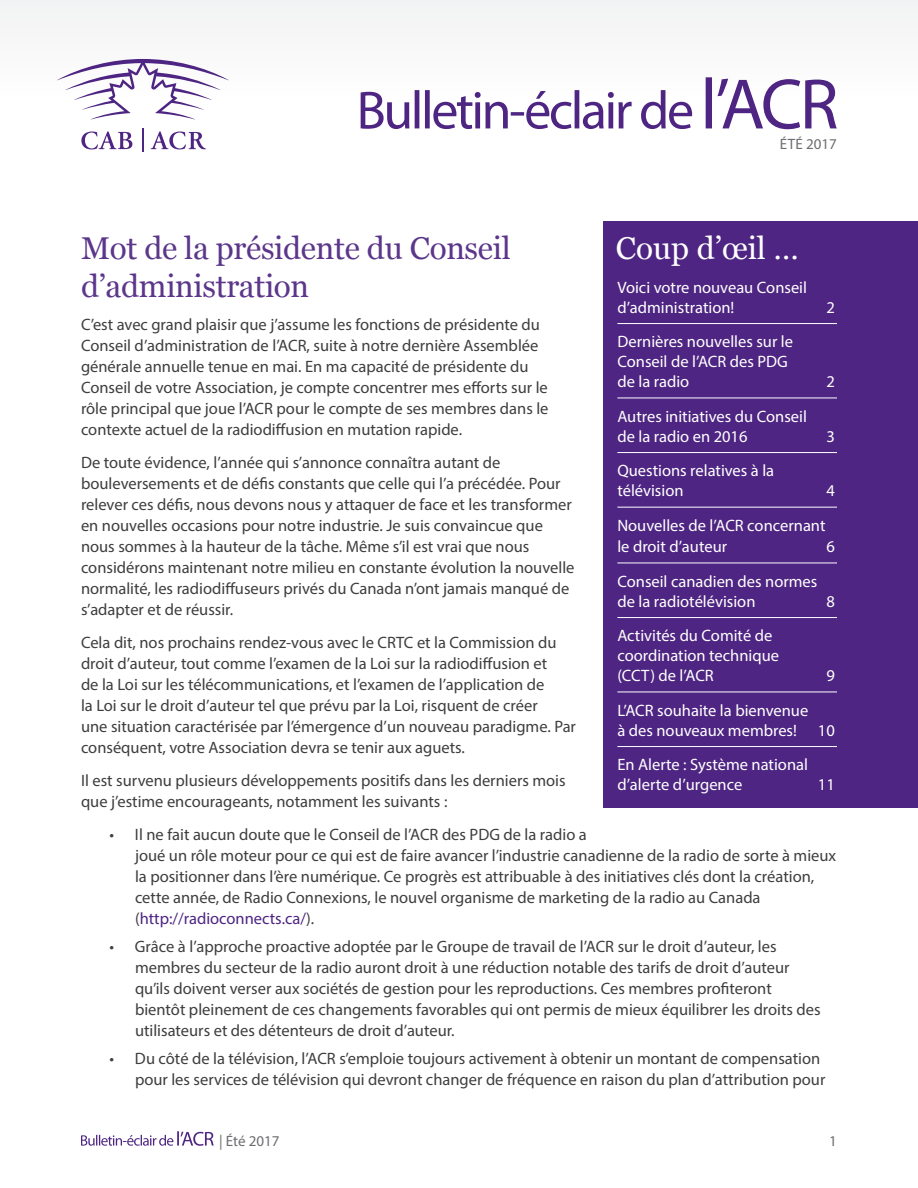
<style>
.page{position:relative;width:918px;height:1188px;background:#fff}
.page>*{position:absolute;margin:0;border:0;box-sizing:border-box;transform-origin:0 0}
.t1{font:31.5px/37.8px "Georgia";letter-spacing:-.01em;color:#5b368a}
.t2{font:31.5px "Georgia";color:#fff}
.bodycopy{font:16.5px/21px "Myriad Pro";color:#3e3e3f}
.At_a_glance{font:16.5px/19.8px "Myriad Pro";color:#fff}
.bodycopy-2{font:15px "Myriad Pro";color:#6c6d70}
.s1{color:#4e2582}
</style>
<div class="page">
<div style="left:1px;top:0;width:916px;height:167px;background:#fafafa"></div>
<svg style="left:81px;top:1131px;width:133px;height:15px"></svg>
<div style="left:603px;top:221px;width:315px;height:587px;background:#4e2582"></div>
<hr style="left:617px;top:323px;width:220px;height:1px;background:#fff">
<hr style="left:617px;top:398px;width:220px;height:1px;background:#fff">
<hr style="left:617px;top:452px;width:220px;height:1px;background:#fff">
<hr style="left:617px;top:507px;width:220px;height:1px;background:#fff">
<hr style="left:617px;top:563px;width:220px;height:1px;background:#fff">
<hr style="left:617px;top:617px;width:220px;height:1px;background:#fff">
<hr style="left:617px;top:692px;width:220px;height:1px;background:#fff">
<hr style="left:617px;top:746px;width:220px;height:1px;background:#fff">
<svg style="left:81px;top:131px;width:51px;height:18px"></svg>
<svg style="left:57px;top:59px;width:172px;height:60px"></svg>
<svg style="left:151px;top:131px;width:55px;height:18px"></svg>
<hr style="left:142px;top:128px;width:2px;height:24px;background:#4e2582">
<svg style="left:361px;top:77px;width:476px;height:52px"></svg>
<p class="bodycopy-2" style="left:780px;top:135px;width:59px">ÉTÉ 2017</p>
<p class="t2" style="left:616px;top:229px;width:185px">Coup d’œil …</p>
<p class="t1" style="left:81px;top:230px;width:431px">Mot de la présidente du Conseil d’administration</p>
<p class="bodycopy" style="left:81px;top:314px;width:469px">C’est avec grand plaisir que j’assume les fonctions de présidente du Conseil d’administration de l’ACR, suite à notre dernière Assemblée générale annuelle tenue en mai. En ma capacité de présidente du Conseil de votre Association, je compte concentrer mes efforts sur le rôle principal que joue l’ACR pour le compte de ses membres dans le contexte actuel de la radiodiffusion en mutation rapide.</p>
<p class="bodycopy" style="left:81px;top:452px;width:495px">De toute évidence, l’année qui s’annonce connaîtra autant de bouleversements et de défis constants que celle qui l’a précédée. Pour relever ces défis, nous devons nous y attaquer de face et les transformer en nouvelles occasions pour notre industrie. Je suis convaincue que nous sommes à la hauteur de la tâche. Même s’il est vrai que nous considérons maintenant notre milieu en constante évolution la nouvelle normalité, les radiodiffuseurs privés du Canada n’ont jamais manqué de s’adapter et de réussir.</p>
<p class="bodycopy" style="left:81px;top:632px;width:497px">Cela dit, nos prochains rendez-vous avec le CRTC et la Commission du droit d’auteur, tout comme l’examen de la Loi sur la radiodiffusion et<br>de la Loi sur les télécommunications, et l’examen de l’application de<br>la Loi sur le droit d’auteur tel que prévu par la Loi, risquent de créer<br>une situation caractérisée par l’émergence d’un nouveau paradigme. Par conséquent, votre Association devra se tenir aux aguets.</p>
<p class="bodycopy" style="left:81px;top:770px;width:486px">Il est survenu plusieurs développements positifs dans les derniers mois que j’estime encourageants, notamment les suivants :</p>
<p class="bodycopy" style="left:135px;top:824px;width:703px;text-indent:-26px">• Il ne fait aucun doute que le Conseil de l’ACR des PDG de la radio a<br>joué un rôle moteur pour ce qui est de faire avancer l’industrie canadienne de la radio de sorte à mieux la positionner dans l’ère numérique. Ce progrès est attribuable à des initiatives clés dont la création, cette année, de Radio Connexions, le nouvel organisme de marketing de la radio au Canada (<span class="s1">http://radioconnects.ca/</span>).</p>
<p class="bodycopy" style="left:135px;top:936px;width:687px;text-indent:-26px">• Grâce à l’approche proactive adoptée par le Groupe de travail de l’ACR sur le droit d’auteur, les membres du secteur de la radio auront droit à une réduction notable des tarifs de droit d’auteur qu’ils doivent verser aux sociétés de gestion pour les reproductions. Ces membres profiteront bientôt pleinement de ces changements favorables qui ont permis de mieux équilibrer les droits des utilisateurs et des détenteurs de droit d’auteur.</p>
<p class="bodycopy" style="left:135px;top:1047px;width:692px;text-indent:-26px">• Du côté de la télévision, l’ACR s’emploie toujours activement à obtenir un montant de compensation pour les services de télévision qui devront changer de fréquence en raison du plan d’attribution pour</p>
<p class="At_a_glance" style="left:617px;top:277px;width:191px">Voici votre nouveau Conseil d’administration!</p>
<p class="At_a_glance" style="left:826px;top:297px;width:10px">2</p>
<p class="At_a_glance" style="left:617px;top:332px;width:177px">Dernières nouvelles sur le<br>Conseil de l’ACR des PDG de la radio</p>
<p class="At_a_glance" style="left:826px;top:371px;width:10px">2</p>
<p class="At_a_glance" style="left:617px;top:406px;width:191px">Autres initiatives du Conseil de la radio en 2016</p>
<p class="At_a_glance" style="left:826px;top:426px;width:10px">3</p>
<p class="At_a_glance" style="left:617px;top:461px;width:158px">Questions relatives à la télévision</p>
<p class="At_a_glance" style="left:826px;top:481px;width:10px">4</p>
<p class="At_a_glance" style="left:617px;top:515px;width:210px;line-height:21px">Nouvelles de l’ACR concernant le droit d’auteur</p>
<p class="At_a_glance" style="left:826px;top:536px;width:10px">6</p>
<p class="At_a_glance" style="left:617px;top:571px;width:202px">Conseil canadien des normes de la radiotélévision</p>
<p class="At_a_glance" style="left:826px;top:591px;width:10px">8</p>
<p class="At_a_glance" style="left:617px;top:626px;width:163px">Activités du Comité de coordination technique (CCT) de l’ACR</p>
<p class="At_a_glance" style="left:826px;top:665px;width:10px">9</p>
<p class="At_a_glance" style="left:617px;top:700px;width:192px">L’ACR souhaite la bienvenue à des nouveaux membres!</p>
<p class="At_a_glance" style="left:818px;top:720px;width:18px">10</p>
<p class="At_a_glance" style="left:617px;top:755px;width:192px">En Alerte : Système national d’alerte d’urgence</p>
<p class="At_a_glance" style="left:818px;top:775px;width:18px">11</p>
<p class="bodycopy-2" style="left:219px;top:1131px;width:62px">| Été 2017</p>
<p class="bodycopy-2" style="left:829px;top:1131px;width:9px">1</p>
</div>
